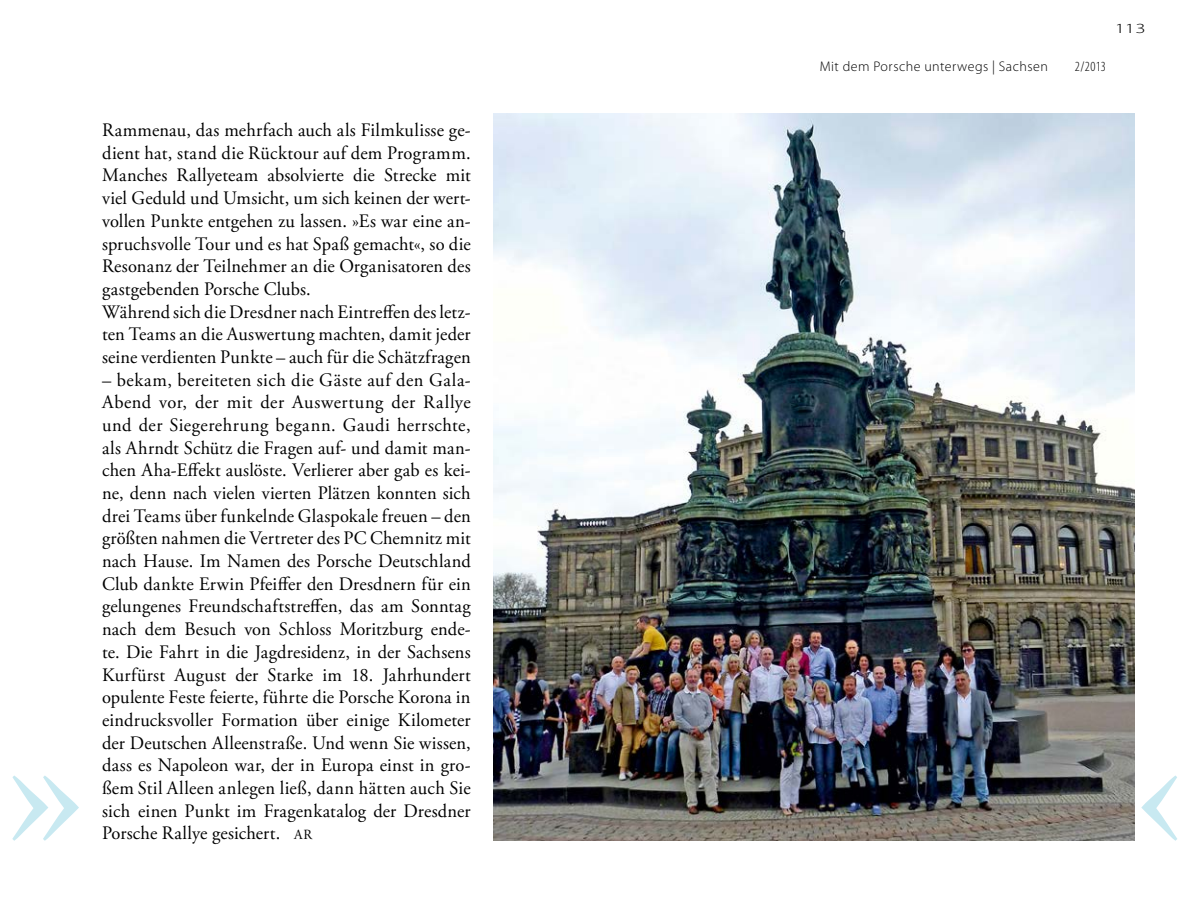
<style>
.page{position:relative;width:1191px;height:897px;background:#fff}
.page>*{position:absolute;margin:0;border:0;box-sizing:border-box;transform-origin:0 0}
.t1{font:170px "Parma Petit";color:#5cbed7;scale:.95 1}
.Fließtext_Myriad{font:19px/22.6px "Adobe Garamond Pro";letter-spacing:.01em;color:#000;text-align:justify}
.Ausgabe{font:300 14px "Myriad Pro";letter-spacing:.035em;color:#000}
.Ausgabe-2{font:300 condensed 14px "Myriad Pro";color:#000}
.Paginierung{font:300 14px "Myriad Pro";color:#000;scale:1.5 1}
.s1{font-size:14px}
</style>
<div class="page">
<img style="left:493px;top:113px;width:641px;height:727px">
<h1 class="t1" style="left:9px;top:687px;width:78px">››</h1>
<p class="Fließtext_Myriad" style="left:102px;top:119px;width:370px">Rammenau, das mehrfach auch als Filmkulisse ge&shy;dient hat, stand die Rücktour auf dem Programm.<br>Manches Rallyeteam absolvierte die Strecke mit viel Geduld und Umsicht, um sich keinen der wert&shy;vollen Punkte entgehen zu lassen. »Es war eine an&shy;spruchsvolle Tour und es hat Spaß gemacht«, so die Resonanz der Teilnehmer an die Organisatoren des gastgebenden Porsche Clubs.</p>
<p class="Fließtext_Myriad" style="left:102px;top:301px;width:370px">Während sich die Dresdner nach Eintreffen des letz&shy;ten Teams an die Auswertung machten, damit jeder seine verdienten Punkte – auch für die Schätzfragen</p>
<p class="Fließtext_Myriad" style="left:102px;top:369px;width:370px">– bekam, bereiteten sich die Gäste auf den Gala-Abend vor, der mit der Auswertung der Rallye und der Siegerehrung begann. Gaudi herrschte, als Ahrndt Schütz die Fragen auf- und damit man&shy;chen Aha-Effekt auslöste. Verlierer aber gab es kei&shy;ne, denn nach vielen vierten Plätzen konnten sich drei Teams über funkelnde Glaspokale freuen – den größten nahmen die Vertreter des PC Chemnitz mit nach Hause. Im Namen des Porsche Deutschland Club dankte Erwin Pfeiffer den Dresdnern für ein gelungenes Freundschaftstreffen, das am Sonntag nach dem Besuch von Schloss Moritzburg ende&shy;te. Die Fahrt in die Jagdresidenz, in der Sachsens Kurfürst August der Starke im 18. Jahrhundert opulente Feste feierte, führte die Porsche Korona in eindrucksvoller Formation über einige Kilometer der Deutschen Alleenstraße. Und wenn Sie wissen, dass es Napoleon war, der in Europa einst in gro&shy;ßem Stil Alleen anlegen ließ, dann hätten auch Sie sich einen Punkt im Fragenkatalog der Dresdner</p>
<p class="Fließtext_Myriad" style="left:102px;top:823px;width:212px">Porsche Rallye gesichert. <span class="s1">AR</span></p>
<p class="Ausgabe" style="left:819px;top:59px;width:230px">Mit dem Porsche unterwegs | Sachsen</p>
<p class="Ausgabe-2" style="left:1074px;top:59px;width:33px">2/2013</p>
<p class="Paginierung" style="left:1115px;top:21px;width:22px">113</p>
</div>
